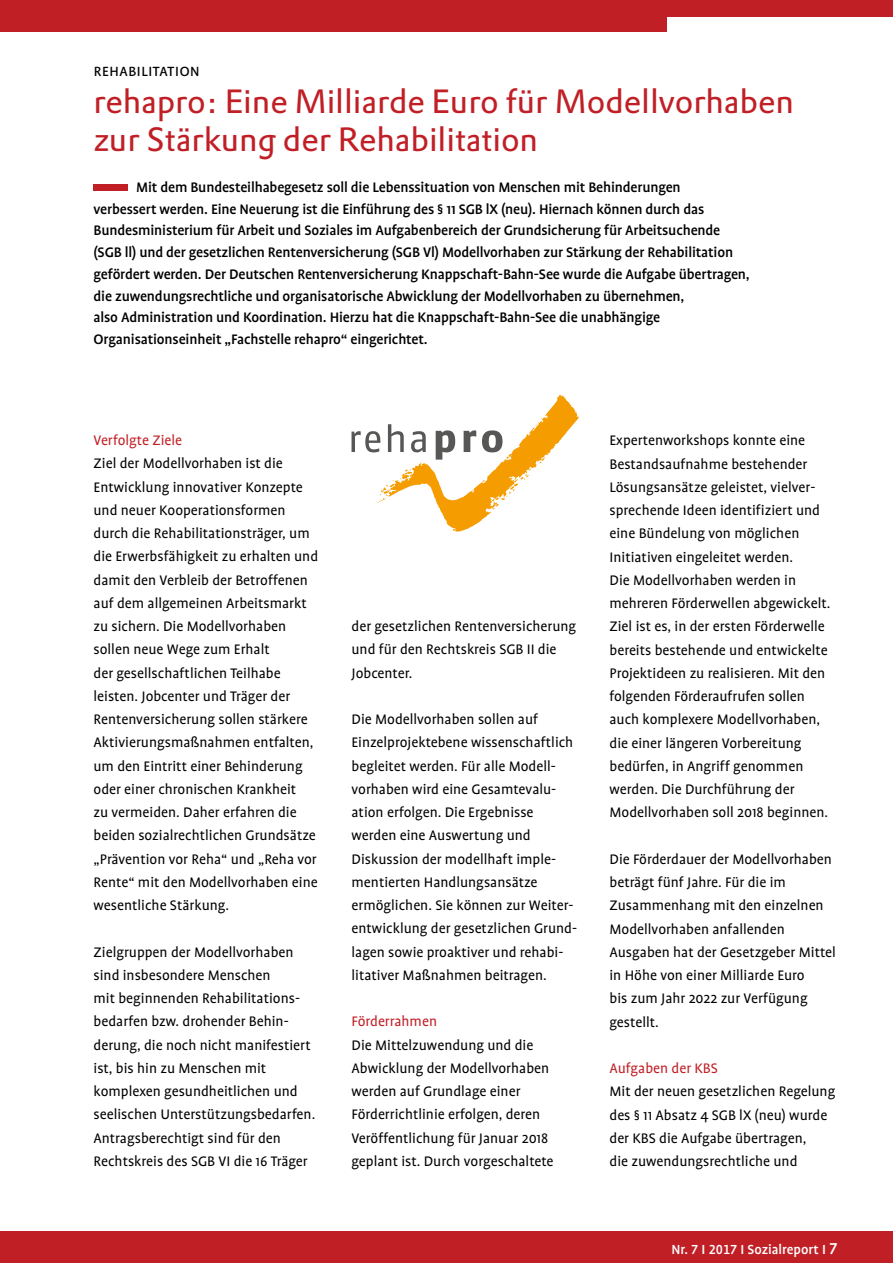
<style>
.page{position:relative;width:893px;height:1263px;background:#fff}
.page>*{position:absolute;margin:0;border:0;box-sizing:border-box;transform-origin:0 0}
.t1{font:33px/37.5px "DTL Prokyon T";letter-spacing:-.005em;color:#c11f26}
.t2{font:18px "Profile SC";color:#000}
.t3{font:15.75px/23.2px "Profile";color:#000}
.t4{font:500 15.75px/21.8px "Profile";letter-spacing:-.01em;color:#000}
.t5{font:15.75px "Profile";color:#c11f26}
.t6{font:500 15px "Profile";color:#fff}
.s1{font-family:"Profile NO"}
.s2{font-family:"Profile NO";font-size:18px}
</style>
<div class="page">
<div style="left:0;top:0;width:893px;height:32px;background:#c11f26"></div>
<div style="left:0;top:1231px;width:893px;height:32px;background:#c11f26"></div>
<div style="left:668px;top:17px;width:225px;height:26px;background:#fff"></div>
<div style="left:94px;top:184px;width:34px;height:7px;background:#c11f26"></div>
<svg style="left:351px;top:395px;width:228px;height:137px"></svg>
<p class="t2" style="left:94px;top:61px;width:108px">rehabilitation</p>
<h1 class="t1" style="left:94px;top:82px;width:702px">rehapro: Eine Milliarde Euro für Modellvorhaben zur Stärkung der Rehabilitation</h1>
<p class="t4" style="left:94px;top:176px;width:658px;text-indent:43px">Mit dem Bundesteilhabegesetz soll die Lebenssituation von Menschen mit Behinderungen<br>verbessert werden. Eine Neuerung ist die Einführung des § 11 SGB lX (neu). Hiernach können durch das Bundesministerium für Arbeit und Soziales im Aufgabenbereich der Grundsicherung für Arbeitsuchende (SGB ll) und der gesetzlichen Rentenversicherung (SGB Vl) Modellvorhaben zur Stärkung der Rehabilitation gefördert werden. Der Deutschen Rentenversicherung Knappschaft-Bahn-See wurde die Aufgabe übertragen, die zuwendungsrechtliche und organisatorische Abwicklung der Modellvorhaben zu übernehmen,<br>also Administration und Koordination. Hierzu hat die Knappschaft-Bahn-See die unabhängige Organisationseinheit „Fachstelle rehapro“ eingerichtet.</p>
<p class="t5" style="left:94px;top:432px;width:90px">Verfolgte Ziele</p>
<p class="t3" style="left:94px;top:452px;width:226px">Ziel der Modellvorhaben ist die Entwicklung innovativer Konzepte und neuer Kooperationsformen durch die Rehabilitationsträger, um die Erwerbsfähigkeit zu erhalten und damit den Verbleib der Betroffenen auf dem allgemeinen Arbeitsmarkt zu sichern. Die Modellvorhaben sollen neue Wege zum Erhalt<br>der gesellschaftlichen Teilhabe leisten. Jobcenter und Träger der Rentenversicherung sollen stärkere Aktivierungsmaßnahmen entfalten, um den Eintritt einer Behinderung oder einer chronischen Krankheit<br>zu vermeiden. Daher erfahren die beiden sozialrechtlichen Grundsätze „Prävention vor Reha“ und „Reha vor Rente“ mit den Modellvorhaben eine wesentliche Stärkung.</p>
<p class="t3" style="left:94px;top:940px;width:223px">Zielgruppen der Modellvorhaben sind insbesondere Menschen<br>mit beginnenden Rehabilitations&shy;bedarfen bzw. drohender Behin&shy;derung, die noch nicht manifestiert ist, bis hin zu Menschen mit komplexen gesundheitlichen und seelischen Unterstützungsbedarfen.<br>Antragsberechtigt sind für den Rechtskreis des SGB VI die 16 Träger</p>
<p class="t3" style="left:351px;top:615px;width:226px">der gesetzlichen Rentenversicherung und für den Rechtskreis SGB II die<br>Jobcenter.</p>
<p class="t3" style="left:351px;top:708px;width:227px">Die Modellvorhaben sollen auf Einzelprojektebene wissenschaftlich begleitet werden. Für alle Modell&shy;vorhaben wird eine Gesamtevalu&shy;ation erfolgen. Die Ergebnisse werden eine Auswertung und Diskussion der modellhaft imple&shy;mentierten Handlungsansätze ermöglichen. Sie können zur Weiter&shy;entwicklung der gesetzlichen Grund&shy;lagen sowie proaktiver und rehabi&shy;litativer Maßnahmen beitragen.</p>
<p class="t5" style="left:351px;top:1013px;width:87px">Förderrahmen</p>
<p class="t3" style="left:351px;top:1033px;width:204px">Die Mittelzuwendung und die<br>Abwicklung der Modellvorhaben werden auf Grundlage einer<br>Förderrichtlinie erfolgen, deren<br>Veröffentlichung für Januar 2018 geplant ist. Durch vorgeschaltete</p>
<p class="t3" style="left:609px;top:429px;width:222px">Expertenworkshops konnte eine Bestandsaufnahme bestehender Lösungsansätze geleistet, vielver&shy;sprechende Ideen identifiziert und eine Bündelung von möglichen Initiativen eingeleitet werden.<br>Die Modellvorhaben werden in mehreren Förderwellen abgewickelt.<br>Ziel ist es, in der ersten Förderwelle bereits bestehende und entwickelte Projektideen zu realisieren. Mit den folgenden Förderaufrufen sollen auch komplexere Modellvorhaben, die einer längeren Vorbereitung bedürfen, in Angriff genommen werden. Die Durchführung der Modellvorhaben soll 2018 beginnen.</p>
<p class="t3" style="left:609px;top:847px;width:228px">Die Förderdauer der Modellvorhaben beträgt fünf Jahre. Für die im<br>Zusammenhang mit den einzelnen<br>Modellvorhaben anfallenden<br>Ausgaben hat der Gesetzgeber Mittel in Höhe von einer Milliarde Euro<br>bis zum Jahr 2022 zur Verfügung gestellt.</p>
<p class="t5" style="left:609px;top:1060px;width:110px">Aufgaben der KBS</p>
<p class="t3" style="left:609px;top:1080px;width:227px">Mit der neuen gesetzlichen Regelung des § 11 Absatz 4 SGB lX (neu) wurde der KBS die Aufgabe übertragen,<br>die zuwendungsrechtliche und</p>
<p class="t6" style="left:671px;top:1241px;width:168px">Nr. <span class="s1">7</span> I <span class="s1">2017</span> I Sozialreport I <span class="s2">7</span></p>
</div>
